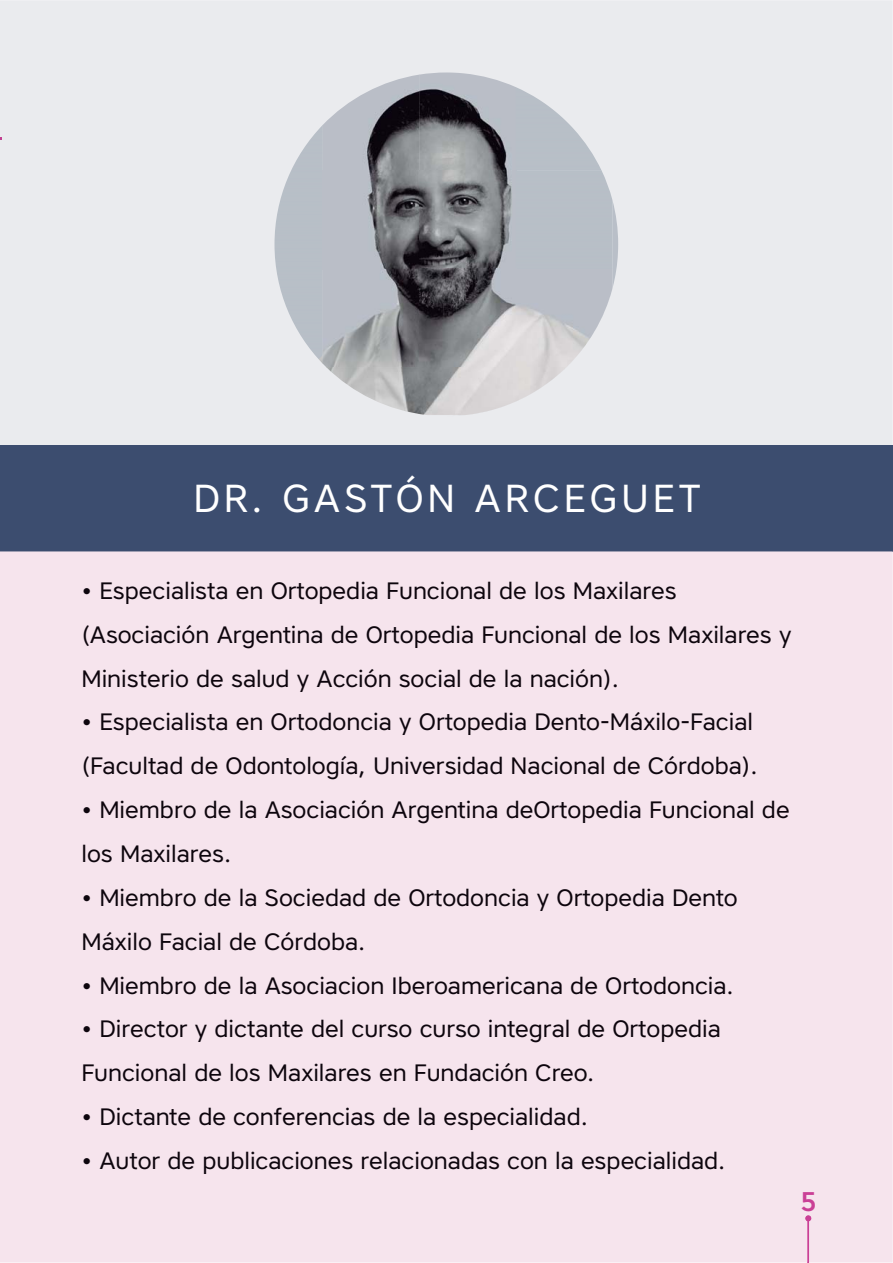
<style>
.page{position:relative;width:893px;height:1263px;background:#fff}
.page>*{position:absolute;margin:0;border:0;box-sizing:border-box;transform-origin:0 0}
.t1{font:39px "Core Sans A45";letter-spacing:.1em;color:#fff}
.t2{font:500 27px "Core Sans A55";color:#cb4095}
.t3{font:23.7px/43.8px "Core Sans A45";color:#0d050d}
</style>
<div class="page">
<div style="left:0;top:0;width:893px;height:445px;background:#eaebee"></div>
<div style="left:0;top:445px;width:893px;height:106px;background:#3c4d6f"></div>
<div style="left:0;top:551px;width:893px;height:712px;background:#f6e4ed"></div>
<div style="left:801px;top:1192px;width:14px;height:19px;background:#f6e4ed"></div>
<svg style="left:805px;top:1215px;width:6px;height:48px"></svg>
<div style="left:274px;top:200px;width:344px;height:216px;background:#eaebee"></div>
<img style="left:323px;top:75px;width:96px;height:292px">
<img style="left:419px;top:73px;width:97px;height:294px">
<img style="left:516px;top:87px;width:86px;height:83px">
<img style="left:274px;top:125px;width:49px;height:239px">
<img style="left:516px;top:170px;width:96px;height:197px">
<img style="left:326px;top:367px;width:238px;height:48px">
<h1 class="t1" style="left:193px;top:484px;width:509px">DR. GASTÓN ARCEGUET</h1>
<p class="t3" style="left:81px;top:571px;width:711px">• Especialista en Ortopedia Funcional de los Maxilares (Asociación Argentina de Ortopedia Funcional de los Maxilares y<br>Ministerio de salud y Acción social de la nación).</p>
<p class="t3" style="left:81px;top:703px;width:678px">• Especialista en Ortodoncia y Ortopedia Dento-Máxilo-Facial (Facultad de Odontología, Universidad Nacional de Córdoba).</p>
<p class="t3" style="left:81px;top:790px;width:710px">• Miembro de la Asociación Argentina deOrtopedia Funcional de los Maxilares.</p>
<p class="t3" style="left:81px;top:878px;width:658px">• Miembro de la Sociedad de Ortodoncia y Ortopedia Dento<br>Máxilo Facial de Córdoba.</p>
<p class="t3" style="left:81px;top:966px;width:654px">• Miembro de la Asociacion Iberoamericana de Ortodoncia.</p>
<p class="t3" style="left:81px;top:1010px;width:641px">• Director y dictante del curso curso integral de Ortopedia<br>Funcional de los Maxilares en Fundación Creo.</p>
<p class="t3" style="left:81px;top:1097px;width:508px">• Dictante de conferencias de la especialidad.</p>
<p class="t3" style="left:81px;top:1141px;width:645px">• Autor de publicaciones relacionadas con la especialidad.</p>
<p class="t2" style="left:800px;top:1186px;width:18px">5</p>
</div>
